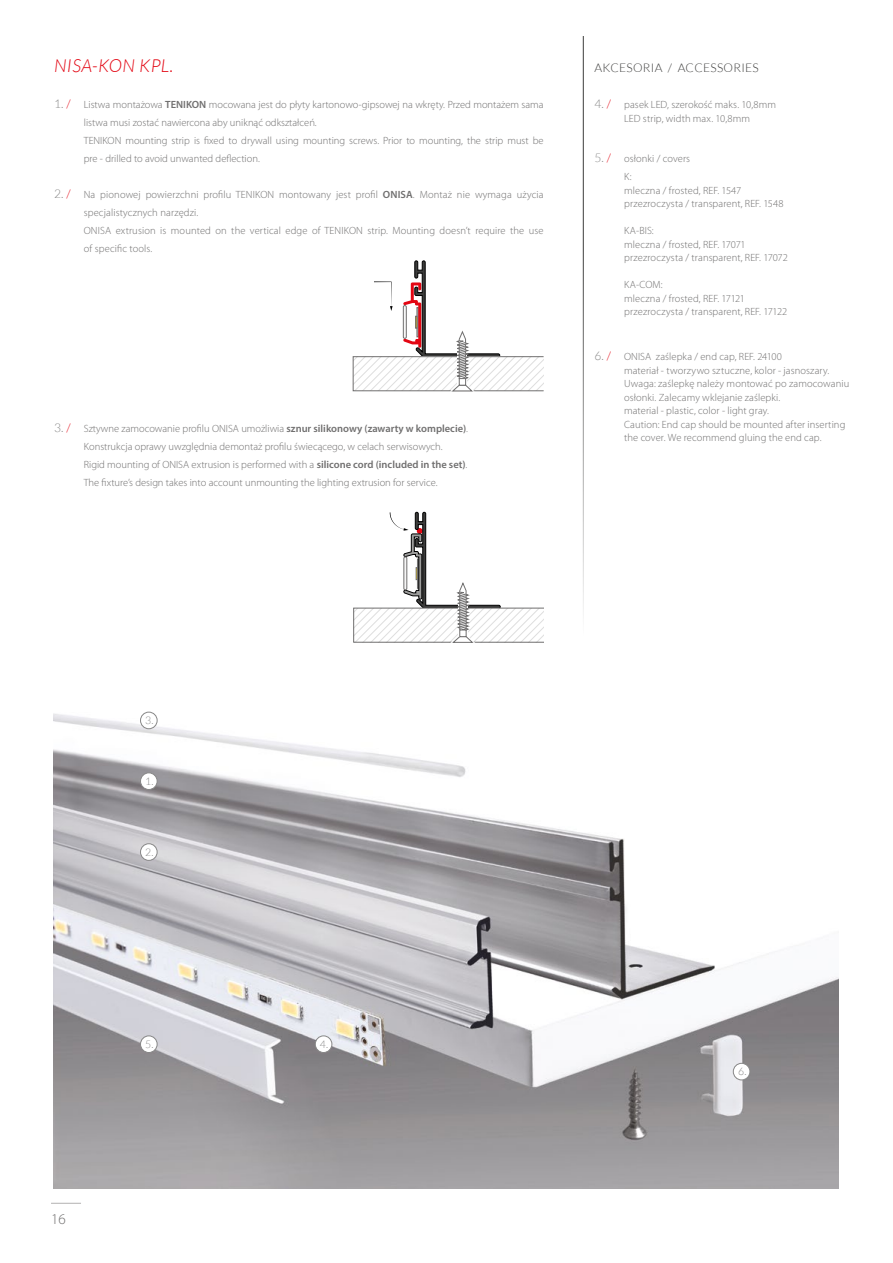
<style>
.page{position:relative;width:893px;height:1263px;background:#fff}
.page>*{position:absolute;margin:0;border:0;box-sizing:border-box;transform-origin:0 0}
.t1{font:italic 300 18px "Lato";letter-spacing:.025em;color:#e30613}
.t2{font:300 15px "Myriad Pro";color:#706f6f}
.t3{font:300 12px "Lato";letter-spacing:.025em;color:#3c3c3b}
.t4{font:300 12px "Lato";color:#878787}
.t5{font:300 10.5px/13.5px "Myriad Pro";letter-spacing:.005em;color:#706f6f}
.t6{font:300 10.5px "Lato";color:#878787}
.s1{color:#e30613}
.s2{font-weight:600}
</style>
<div class="page">
<svg style="left:353px;top:260px;width:190px;height:131px"></svg>
<svg style="left:354px;top:512px;width:190px;height:131px"></svg>
<img style="left:53px;top:711px;width:786px;height:477px">
<hr style="left:583px;top:36px;width:1px;height:674px;background:#3c3c3b">
<div style="left:141px;top:773px;width:16px;height:16px;background:#fff;border-radius:50%"></div>
<div style="left:140px;top:773px;width:17px;height:17px;border:1px solid #878787;border-radius:50%"></div>
<div style="left:733px;top:1063px;width:17px;height:17px;background:#fff;border-radius:50%"></div>
<div style="left:733px;top:1063px;width:17px;height:17px;border:1px solid #878787;border-radius:50%"></div>
<div style="left:141px;top:844px;width:16px;height:16px;background:#fff;border-radius:50%"></div>
<div style="left:140px;top:843px;width:17px;height:17px;border:1px solid #878787;border-radius:50%"></div>
<div style="left:315px;top:1036px;width:17px;height:16px;background:#fff;border-radius:50%"></div>
<div style="left:315px;top:1036px;width:17px;height:17px;border:1px solid #878787;border-radius:50%"></div>
<div style="left:141px;top:1036px;width:16px;height:16px;background:#fff;border-radius:50%"></div>
<div style="left:140px;top:1036px;width:17px;height:17px;border:1px solid #878787;border-radius:50%"></div>
<div style="left:141px;top:712px;width:16px;height:17px;background:#fff;border-radius:50%"></div>
<div style="left:140px;top:712px;width:17px;height:17px;border:1px solid #878787;border-radius:50%"></div>
<hr style="left:51px;top:1203px;width:30px;height:1px;background:#b3b2b2">
<h1 class="t1" style="left:54px;top:56px;width:121px">NISA-KON KPL.</h1>
<p class="t3" style="left:594px;top:61px;width:166px">AKCESORIA / ACCESSORIES</p>
<p class="t4" style="left:54px;top:98px;width:18px">1. <span class="s1">/</span></p>
<p class="t4" style="left:54px;top:187px;width:18px">2. <span class="s1">/</span></p>
<p class="t5" style="left:84px;top:96px;width:461px;line-height:18px">Listwa montażowa <span class="s2">TENIKON</span> mocowana jest do płyty kartonowo-gipsowej na wkręty. Przed montażem sama listwa musi zostać nawiercona aby uniknąć odkształceń.<br>TENIKON mounting strip is fixed to drywall using mounting screws. Prior to mounting, the strip must be pre - drilled to avoid unwanted deflection.</p>
<p class="t5" style="left:84px;top:186px;width:461px;line-height:18px">Na pionowej powierzchni profilu TENIKON montowany jest profil <span class="s2">ONISA</span>. Montaż nie wymaga użycia specjalistycznych narzędzi.<br>ONISA extrusion is mounted on the vertical edge of TENIKON strip. Mounting doesn’t require the use of specific tools.</p>
<p class="t4" style="left:594px;top:97px;width:18px">4. <span class="s1">/</span></p>
<p class="t4" style="left:594px;top:151px;width:18px">5. <span class="s1">/</span></p>
<p class="t5" style="left:624px;top:98px;width:153px">pasek LED, szerokość maks. 10,8mm<br>LED strip, width max. 10,8mm</p>
<p class="t5" style="left:624px;top:150px;width:68px;line-height:18px">osłonki / covers<br>K:</p>
<p class="t5" style="left:624px;top:183px;width:161px">mleczna / frosted, REF. 1547 przezroczysta / transparent, REF. 1548</p>
<p class="t5" style="left:624px;top:224px;width:165px">KA-BIS:<br>mleczna / frosted, REF. 17071 przezroczysta / transparent, REF. 17072</p>
<p class="t5" style="left:624px;top:278px;width:165px">KA-COM:<br>mleczna / frosted, REF. 17121 przezroczysta / transparent, REF. 17122</p>
<p class="t4" style="left:54px;top:421px;width:18px">3. <span class="s1">/</span></p>
<p class="t5" style="left:84px;top:420px;width:386px;line-height:18px">Sztywne zamocowanie profilu ONISA umożliwia <span class="s2">sznur silikonowy (zawarty w komplecie)</span>.<br>Konstrukcja oprawy uwzględnia demontaż profilu świecącego, w celach serwisowych.<br>Rigid mounting of ONISA extrusion is performed with a <span class="s2">silicone cord (included in the set)</span>.<br>The fixture’s design takes into account unmounting the lighting extrusion for service.</p>
<p class="t4" style="left:594px;top:349px;width:18px">6. <span class="s1">/</span></p>
<p class="t5" style="left:624px;top:350px;width:227px">ONISA zaślepka / end cap, REF. 24100<br>materiał - tworzywo sztuczne, kolor - jasnoszary.<br>Uwaga: zaślepkę należy montować po zamocowaniu osłonki. Zalecamy wklejanie zaślepki.<br>material - plastic, color - light gray.<br>Caution: End cap should be mounted after inserting the cover. We recommend gluing the end cap.</p>
<h2 class="t2" style="left:51px;top:1211px;width:16px">16</h2>
<p class="t6" style="left:145px;top:715px;width:10px">3.</p>
<p class="t6" style="left:145px;top:775px;width:10px">1.</p>
<p class="t6" style="left:145px;top:846px;width:10px">2.</p>
<p class="t6" style="left:145px;top:1038px;width:10px">5.</p>
<p class="t6" style="left:320px;top:1038px;width:10px">4.</p>
<p class="t6" style="left:738px;top:1066px;width:10px">6.</p>
</div>
